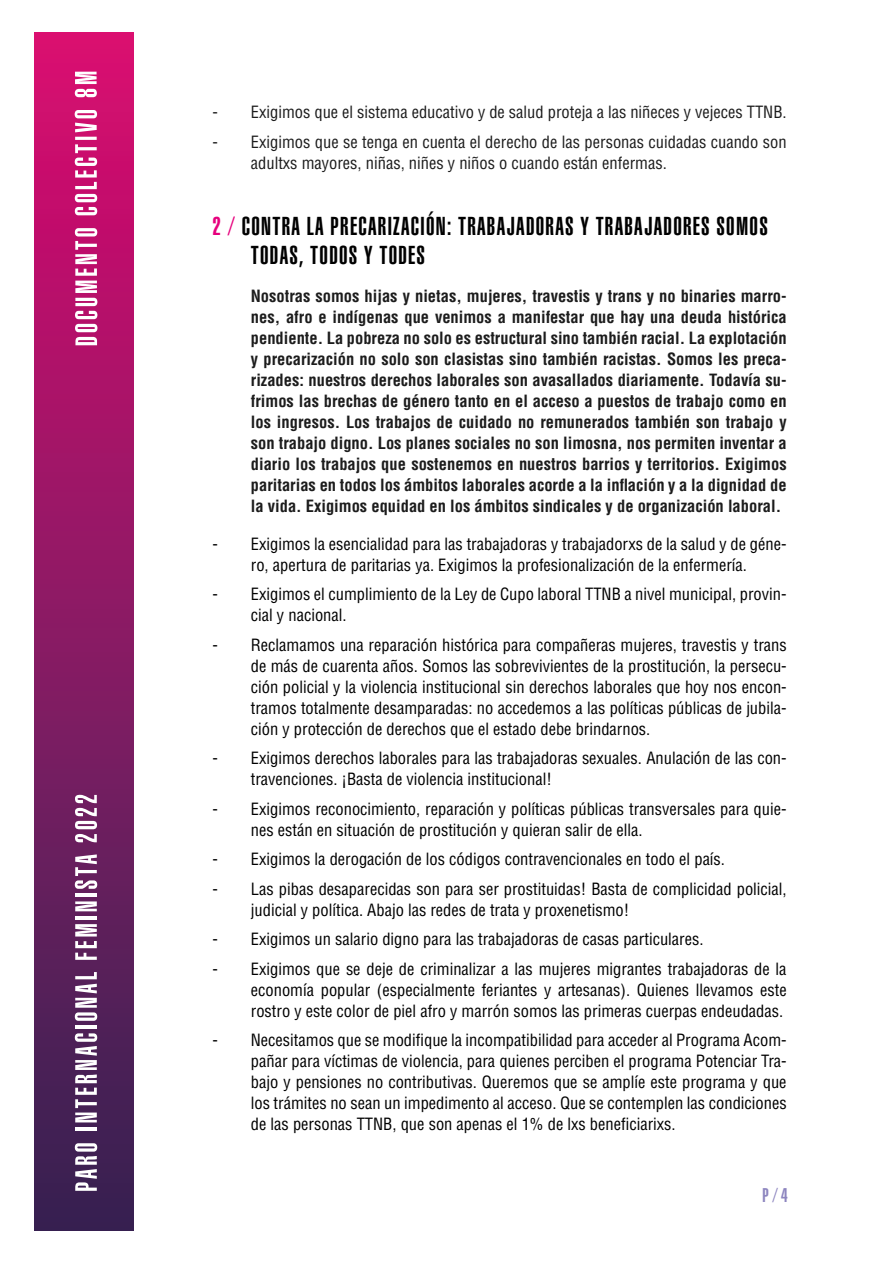
<style>
.page{position:relative;width:893px;height:1263px;background:#fff}
.page>*{position:absolute;margin:0;border:0;box-sizing:border-box;transform-origin:0 0}
.t1{font:25.5px/28.5px "Helvetica LT Std Ultra Comp";letter-spacing:.05em;color:#000}
.t2{font:19.5px "Helvetica LT Std Ultra Comp";color:#8d85bf}
.t3{font:condensed 16.5px/21px "Helvetica LT Std";color:#000}
.t4{font:700 condensed 16.5px/21px "Helvetica LT Std";color:#1c1c1c;text-align:justify}
.t5{font:condensed 16.5px/21px "Helvetica LT Std";color:#1c1c1c}
.s1{color:#e6007d}
</style>
<div class="page">
<div style="left:34px;top:33px;width:99px;height:1197px;background:linear-gradient(to bottom,#dc0d72,#352453)"></div>
<svg style="left:75px;top:228px;width:22px;height:117px"></svg>
<svg style="left:75px;top:144px;width:22px;height:71px"></svg>
<hr style="left:75px;top:137px;width:22px;height:3px;background:#fff">
<svg style="left:75px;top:110px;width:22px;height:22px"></svg>
<svg style="left:75px;top:72px;width:22px;height:25px"></svg>
<svg style="left:75px;top:1143px;width:22px;height:48px"></svg>
<hr style="left:75px;top:1127px;width:22px;height:3px;background:#fff">
<svg style="left:75px;top:1033px;width:22px;height:89px"></svg>
<hr style="left:75px;top:1025px;width:22px;height:4px;background:#fff">
<svg style="left:75px;top:972px;width:22px;height:49px"></svg>
<svg style="left:75px;top:924px;width:22px;height:36px"></svg>
<hr style="left:75px;top:916px;width:22px;height:3px;background:#fff">
<svg style="left:75px;top:901px;width:22px;height:10px"></svg>
<hr style="left:75px;top:893px;width:22px;height:4px;background:#fff">
<svg style="left:75px;top:854px;width:22px;height:35px"></svg>
<svg style="left:75px;top:795px;width:22px;height:47px"></svg>
<p class="t5" style="left:213px;top:102px;width:576px">- Exigimos que el sistema educativo y de salud proteja a las niñeces y vejeces TTNB.</p>
<p class="t5" style="left:251px;top:131px;width:537px;text-indent:-38px">- Exigimos que se tenga en cuenta el derecho de las personas cuidadas cuando son adultxs mayores, niñas, niñes y niños o cuando están enfermas.</p>
<h1 class="t1" style="left:251px;top:212px;width:518px;text-indent:-38px"><span class="s1">2 /</span> CONTRA LA PRECARIZACIÓN: TRABAJADORAS Y TRABAJADORES SOMOS<br>TODAS, TODOS Y TODES</h1>
<p class="t4" style="left:251px;top:285px;width:537px">Nosotras somos hijas y nietas, mujeres, travestis y trans y no binaries marro&shy;nes, afro e indígenas que venimos a manifestar que hay una deuda histórica pendiente. La pobreza no solo es estructural sino también racial. La explotación y precarización no solo son clasistas sino también racistas. Somos les preca&shy;rizades: nuestros derechos laborales son avasallados diariamente. Todavía su&shy;frimos las brechas de género tanto en el acceso a puestos de trabajo como en los ingresos. Los trabajos de cuidado no remunerados también son trabajo y son trabajo digno. Los planes sociales no son limosna, nos permiten inventar a diario los trabajos que sostenemos en nuestros barrios y territorios. Exigimos paritarias en todos los ámbitos laborales acorde a la inflación y a la dignidad de la vida. Exigimos equidad en los ámbitos sindicales y de organización laboral.</p>
<p class="t3" style="left:213px;top:533px;width:575px;text-align:center">- Exigimos la esencialidad para las trabajadoras y trabajadorxs de la salud y de géne&shy;ro, apertura de paritarias ya. Exigimos la profesionalización de la enfermería.</p>
<p class="t3" style="left:251px;top:584px;width:537px;text-indent:-38px">- Exigimos el cumplimiento de la Ley de Cupo laboral TTNB a nivel municipal, provin&shy;cial y nacional.</p>
<p class="t3" style="left:251px;top:634px;width:537px;text-align:justify;text-indent:-38px">- Reclamamos una reparación histórica para compañeras mujeres, travestis y trans de más de cuarenta años. Somos las sobrevivientes de la prostitución, la persecu&shy;ción policial y la violencia institucional sin derechos laborales que hoy nos encon&shy;tramos totalmente desamparadas: no accedemos a las políticas públicas de jubila&shy;ción y protección de derechos que el estado debe brindarnos.</p>
<p class="t3" style="left:251px;top:748px;width:537px;text-indent:-38px">- Exigimos derechos laborales para las trabajadoras sexuales. Anulación de las con&shy;travenciones. ¡Basta de violencia institucional!</p>
<p class="t3" style="left:251px;top:798px;width:537px;text-indent:-38px">- Exigimos reconocimiento, reparación y políticas públicas transversales para quie&shy;nes están en situación de prostitución y quieran salir de ella.</p>
<p class="t3" style="left:213px;top:849px;width:514px">- Exigimos la derogación de los códigos contravencionales en todo el país.</p>
<p class="t3" style="left:251px;top:878px;width:537px;text-indent:-38px">- Las pibas desaparecidas son para ser prostituidas! Basta de complicidad policial, judicial y política. Abajo las redes de trata y proxenetismo!</p>
<p class="t3" style="left:213px;top:929px;width:492px">- Exigimos un salario digno para las trabajadoras de casas particulares.</p>
<p class="t3" style="left:251px;top:958px;width:537px;text-align:justify;text-indent:-38px">- Exigimos que se deje de criminalizar a las mujeres migrantes trabajadoras de la economía popular (especialmente feriantes y artesanas). Quienes llevamos este rostro y este color de piel afro y marrón somos las primeras cuerpas endeudadas.</p>
<p class="t3" style="left:251px;top:1030px;width:537px;text-align:justify;text-indent:-38px">- Necesitamos que se modifique la incompatibilidad para acceder al Programa Acom&shy;pañar para víctimas de violencia, para quienes perciben el programa Potenciar Tra&shy;bajo y pensiones no contributivas. Queremos que se amplíe este programa y que los trámites no sean un impedimento al acceso. Que se contemplen las condiciones de las personas TTNB, que son apenas el 1% de lxs beneficiarixs.</p>
<p class="t2" style="left:763px;top:1184px;width:26px">P / 4</p>
</div>
